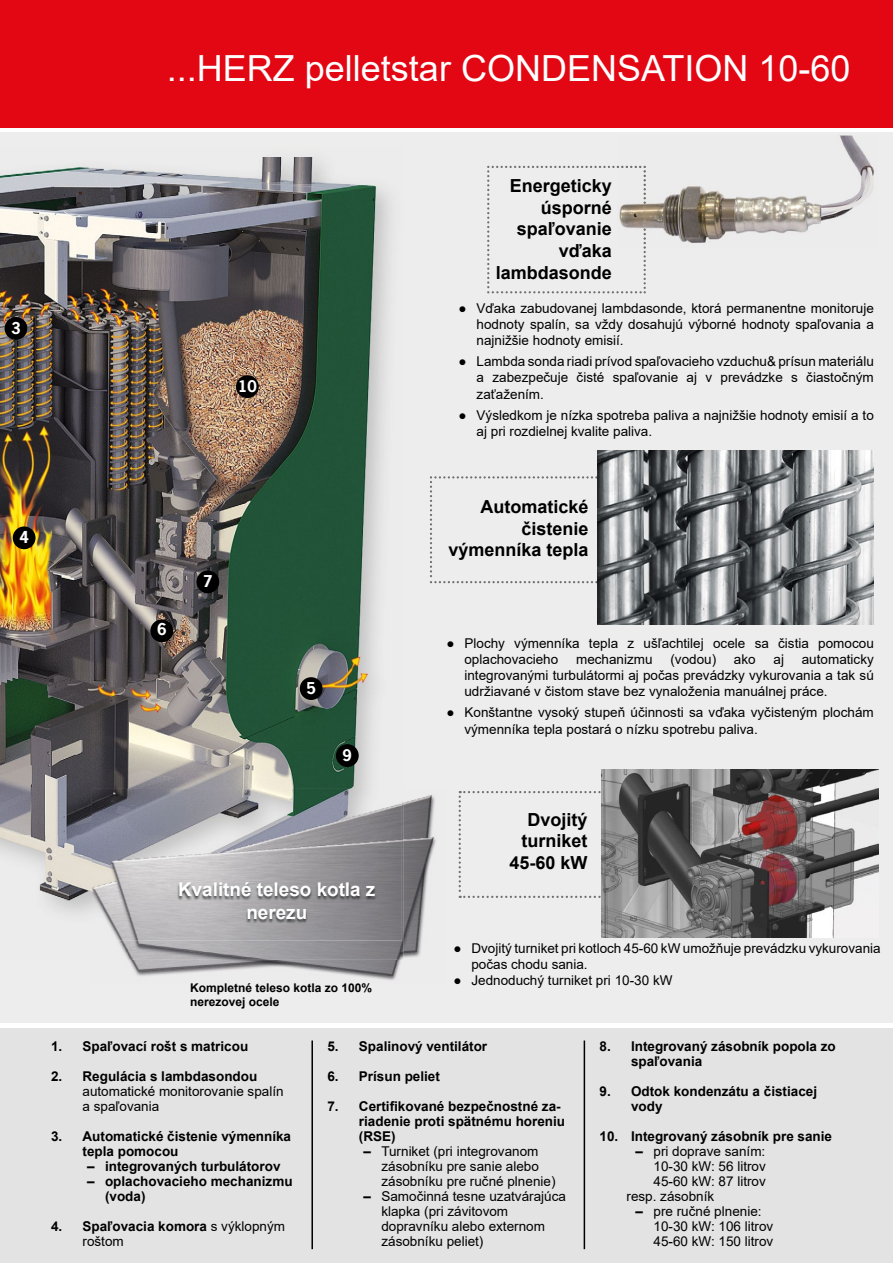
<style>
.page{position:relative;width:893px;height:1263px;background:#fff}
.page>*{position:absolute;margin:0;border:0;box-sizing:border-box;transform-origin:0 0}
.t1{font:36px "Arial";color:#fff}
.t2{font:700 18.9px/22.6px "Arial";color:#fff;text-align:center}
.t3{font:700 18px/21.6px "Arial";color:#000;text-align:right}
.t4{font:700 15.3px "News Gothic LT";color:#fff}
.t5{font:700 15px "News Gothic LT";color:#fff}
.t6{font:13.5px/16.2px "Arial";color:#000}
.t7{font:700 13.5px/15px "Arial";color:#000}
.t8{font:700 12px/14.4px "Arial";color:#000}
.s1{font-weight:400}
.s2{font-weight:700}
</style>
<div class="page">
<div style="left:0;top:0;width:893px;height:128px;background:#e30613"></div>
<div style="left:0;top:132px;width:893px;height:1068px;background:#ededed"></div>
<div style="left:0;top:1023px;width:893px;height:240px;background:#fff"></div>
<div style="left:0;top:1028px;width:893px;height:235px;background:#e3e3e3"></div>
<img style="left:0;top:836px;width:92px;height:77px">
<img style="left:0;top:157px;width:352px;height:679px">
<img style="left:352px;top:182px;width:39px;height:607px">
<div style="left:5px;top:317px;width:22px;height:23px;background:#000;border-radius:50%"></div>
<div style="left:13px;top:526px;width:23px;height:23px;background:#000;border-radius:50%"></div>
<div style="left:300px;top:677px;width:23px;height:23px;background:#000;border-radius:50%"></div>
<div style="left:150px;top:619px;width:23px;height:23px;background:#000;border-radius:50%"></div>
<div style="left:196px;top:570px;width:23px;height:23px;background:#000;border-radius:50%"></div>
<div style="left:236px;top:375px;width:23px;height:23px;background:#000;border-radius:50%"></div>
<img style="left:129px;top:795px;width:307px;height:186px">
<img style="left:118px;top:795px;width:285px;height:165px">
<img style="left:92px;top:789px;width:310px;height:151px">
<div style="left:336px;top:744px;width:23px;height:23px;background:#000;border-radius:50%"></div>
<hr style="left:311px;top:1040px;width:2px;height:209px;background:#000">
<hr style="left:584px;top:1040px;width:1px;height:209px;background:#000">
<svg style="left:430px;top:476px;width:167px;height:107px"></svg>
<svg style="left:459px;top:791px;width:142px;height:107px"></svg>
<img style="left:177px;top:883px;width:200px;height:40px">
<img style="left:617px;top:136px;width:257px;height:107px">
<svg style="left:487px;top:166px;width:159px;height:127px"></svg>
<img style="left:597px;top:450px;width:277px;height:174px">
<img style="left:601px;top:769px;width:277px;height:168px">
<h1 class="t1" style="left:167px;top:44px;width:685px">...HERZ pelletstar CONDENSATION 10-60</h1>
<p class="t4" style="left:11px;top:318px;width:11px">3</p>
<p class="t5" style="left:238px;top:376px;width:20px">10</p>
<h3 class="t3" style="left:496px;top:175px;width:118px">Energeticky úsporné spaľovanie vďaka lambdasonde</h3>
<p class="t6" style="left:477px;top:300px;width:399px;text-align:justify;text-indent:-18px">● Vďaka zabudovanej lambdasonde, ktorá permanentne monitoruje hodnoty spalín, sa vždy dosahujú výborné hodnoty spaľovania a najnižšie hodnoty emisií.</p>
<p class="t6" style="left:477px;top:353px;width:399px;text-align:justify;text-indent:-18px">● Lambda sonda riadi prívod spaľovacieho vzduchu&amp; prísun materiálu a zabezpečuje čisté spaľovanie aj v prevádzke s čiastočným zaťažením.</p>
<p class="t6" style="left:477px;top:407px;width:399px;text-indent:-18px">● Výsledkom je nízka spotreba paliva a najnižšie hodnoty emisií a to aj pri rozdielnej kvalite paliva.</p>
<p class="t4" style="left:19px;top:527px;width:11px">4</p>
<p class="t4" style="left:157px;top:619px;width:11px">6</p>
<p class="t4" style="left:203px;top:571px;width:11px">7</p>
<p class="t4" style="left:306px;top:678px;width:11px">5</p>
<p class="t5" style="left:343px;top:745px;width:11px">9</p>
<h2 class="t2" style="left:178px;top:878px;width:199px">Kvalitné teleso kotla z nerezu</h2>
<p class="t8" style="left:190px;top:981px;width:184px">Kompletné teleso kotla zo 100% nerezovej ocele</p>
<h3 class="t3" style="left:448px;top:496px;width:142px">Automatické čistenie výmenníka tepla</h3>
<p class="t6" style="left:464px;top:635px;width:411px;text-indent:-18px">● Plochy výmenníka tepla z ušľachtilej ocele sa čistia pomocou oplachovacieho</p>
<p class="t6" style="left:576px;top:651px;width:78px">mechanizmu</p>
<p class="t6" style="left:670px;top:651px;width:47px">(vodou)</p>
<p class="t6" style="left:734px;top:651px;width:23px">ako</p>
<p class="t6" style="left:773px;top:651px;width:12px">aj</p>
<p class="t6" style="left:464px;top:651px;width:411px;text-align:justify;text-indent:337px">automaticky integrovanými turbulátormi aj počas prevádzky vykurovania a tak sú udržiavané v čistom stave bez vynaloženia manuálnej práce.</p>
<p class="t6" style="left:464px;top:704px;width:411px;text-indent:-18px">● Konštantne vysoký stupeň účinnosti sa vďaka vyčisteným plochám výmenníka tepla postará o nízku spotrebu paliva.</p>
<h3 class="t3" style="left:509px;top:809px;width:80px">Dvojitý turniket<br>45-60 kW</h3>
<p class="t6" style="left:471px;top:940px;width:411px;text-indent:-18px">● Dvojitý turniket pri kotloch 45-60 kW umožňuje prevádzku vykurovania počas chodu sania.</p>
<p class="t6" style="left:453px;top:972px;width:221px">● Jednoduchý turniket pri 10-30 kW</p>
<p class="t7" style="left:51px;top:1038px;width:199px">1. Spaľovací rošt s matricou</p>
<p class="t7" style="left:51px;top:1068px;width:208px">2. Regulácia s lambdasondou</p>
<p class="t6" style="left:83px;top:1083px;width:203px;line-height:15px">automatické monitorovanie spalín a spaľovania</p>
<p class="t7" style="left:83px;top:1128px;width:210px;text-indent:-31px">3. Automatické čistenie výmenníka tepla pomocou</p>
<p class="t7" style="left:87px;top:1158px;width:195px">– integrovaných turbulátorov</p>
<p class="t7" style="left:105px;top:1173px;width:189px;text-indent:-18px">– oplachovacieho mechanizmu (voda)</p>
<p class="t7" style="left:83px;top:1218px;width:204px;text-indent:-31px">4. Spaľovacia komora <span class="s1">s výklopným roštom</span></p>
<p class="t7" style="left:327px;top:1038px;width:161px">5. Spalinový ventilátor</p>
<p class="t7" style="left:327px;top:1068px;width:114px">6. Prísun peliet</p>
<p class="t7" style="left:359px;top:1098px;width:208px;text-indent:-31px">7. Certifikované bezpečnostné za&shy;riadenie proti spätnému horeniu (RSE)</p>
<p class="t6" style="left:381px;top:1143px;width:176px;line-height:15px;text-indent:-18px"><span class="s2">–</span> Turniket (pri integrovanom zásobníku pre sanie alebo zásobníku pre ručné plnenie)</p>
<p class="t6" style="left:381px;top:1188px;width:186px;line-height:15px;text-indent:-18px"><span class="s2">–</span> Samočinná tesne uzatvárajúca klapka (pri závitovom dopravníku alebo externom zásobníku peliet)</p>
<p class="t7" style="left:631px;top:1038px;width:206px;text-indent:-31px">8. Integrovaný zásobník popola zo spaľovania</p>
<p class="t7" style="left:631px;top:1083px;width:188px;text-indent:-31px">9. Odtok kondenzátu a čistiacej vody</p>
<p class="t7" style="left:599px;top:1128px;width:234px">10. Integrovaný zásobník pre sanie</p>
<p class="t6" style="left:635px;top:1143px;width:131px"><span class="s2">–</span> pri doprave saním:</p>
<p class="t6" style="left:653px;top:1158px;width:114px">10-30 kW: 56 litrov</p>
<p class="t6" style="left:653px;top:1173px;width:114px">45-60 kW: 87 litrov</p>
<p class="t6" style="left:626px;top:1188px;width:89px">resp. zásobník</p>
<p class="t6" style="left:653px;top:1203px;width:121px;line-height:15px;text-indent:-18px"><span class="s2">–</span> pre ručné plnenie:<br>10-30 kW: 106 litrov<br>45-60 kW: 150 litrov</p>
</div>
